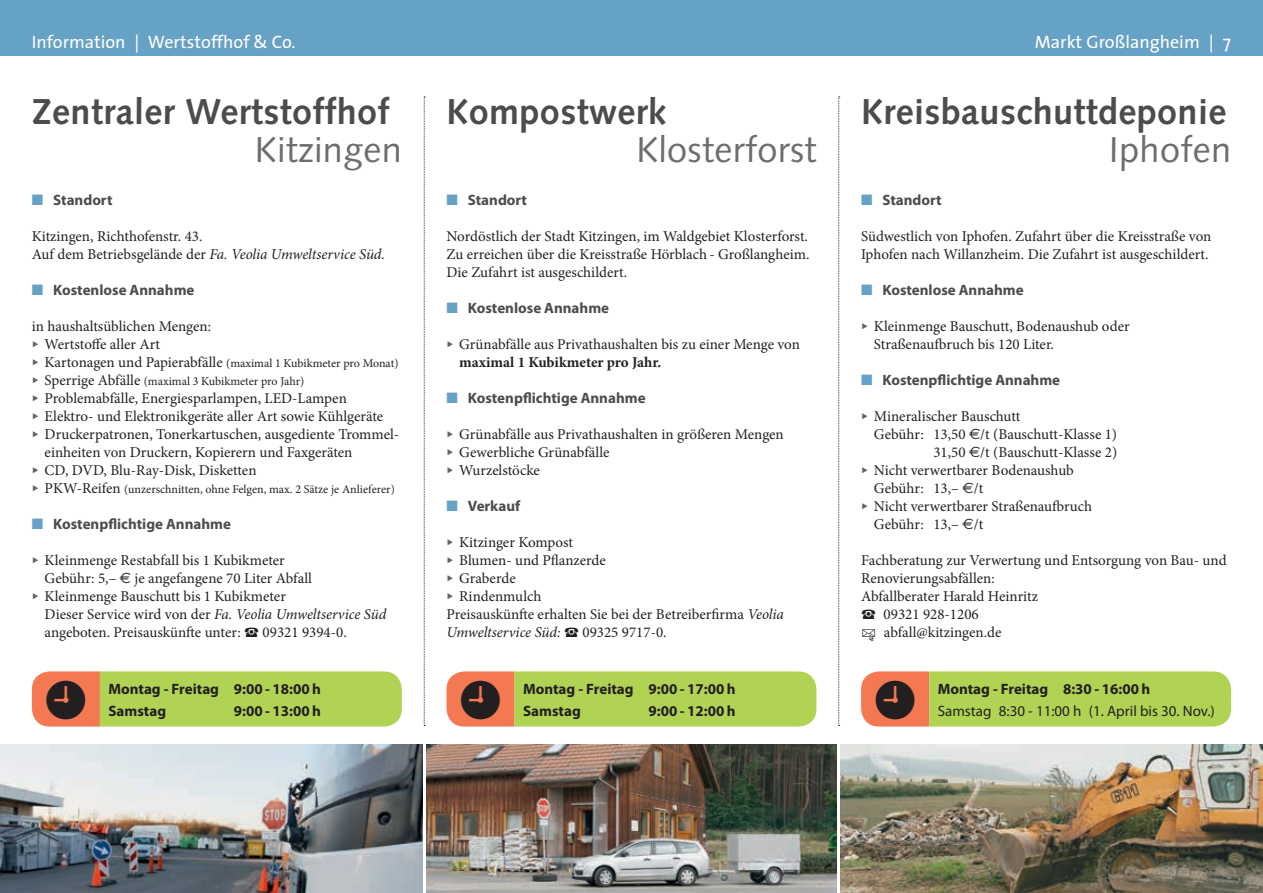
<style>
.page{position:relative;width:1263px;height:893px;background:#fff}
.page>*{position:absolute;margin:0;border:0;box-sizing:border-box;transform-origin:0 0}
.t1{font:700 36px "Syntax LT Std";letter-spacing:.01em;color:#4b4c4d}
.t2{font:36px "Syntax LT Std";letter-spacing:.01em;color:#6c6d70}
.t3{font:18px "The Sans";color:#fff}
.t4{font:15px/18px "Minion Pro";color:#231f20}
.t5{font:700 15px "Myriad Pro";color:#4b4c4d}
.t6{font:700 15px/22.2px "Myriad Pro";color:#231f20}
.t7{font:15px "Myriad Pro";color:#231f20}
.t8{font:italic 15px "Minion Pro";letter-spacing:-.005em;color:#231f20}
.t9{font:700 15px "Minion Pro";color:#231f20}
.t10{font:12px/18px "Minion Pro";color:#231f20}
.s1{color:#66a1c6}
.s2{font-style:italic}
.s3{font-size:15px}
.s4{font-family:"Euro Sans"}
.s5{font-family:"European Pi Three"}
.s6{font-family:"European Pi Three";font-style:normal}
.s7{font-style:normal}
</style>
<div class="page">
<svg style="left:424px;top:97px;width:1px;height:629px"></svg>
<svg style="left:838px;top:97px;width:2px;height:629px"></svg>
<img style="left:0;top:745px;width:422px;height:148px">
<img style="left:426px;top:745px;width:411px;height:148px">
<img style="left:841px;top:745px;width:422px;height:148px">
<div style="left:0;top:0;width:1263px;height:55px;background:#66a1c6"></div>
<svg style="left:32px;top:671px;width:370px;height:56px;background:#bec458"></svg>
<svg style="left:446px;top:671px;width:370px;height:56px;background:#bec459"></svg>
<svg style="left:861px;top:671px;width:370px;height:56px;background:#bec458"></svg>
<p class="t3" style="left:32px;top:30px;width:265px">Information | Wertstoffhof &amp; Co.</p>
<p class="t3" style="left:1035px;top:30px;width:198px">Markt Großlangheim | 7</p>
<h1 class="t1" style="left:32px;top:90px;width:359px">Zentraler Wertstoffhof</h1>
<h1 class="t2" style="left:255px;top:128px;width:148px">Kitzingen</h1>
<p class="t5" style="left:32px;top:190px;width:82px"><span class="s1">■</span> Standort</p>
<p class="t4" style="left:32px;top:227px;width:355px">Kitzingen, Richthofenstr. 43.<br>Auf dem Betriebsgelände der <span class="s2">Fa. Veolia Umweltservice Süd.</span></p>
<p class="t5" style="left:32px;top:280px;width:164px"><span class="s1">■</span> Kostenlose Annahme</p>
<p class="t4" style="left:45px;top:317px;width:168px;text-indent:-13px">in haushaltsüblichen Mengen:<br>Wertstoffe aller Art</p>
<p class="t10" style="left:45px;top:354px;width:355px"><span class="s3">Kartonagen und Papierabfälle</span> (maximal 1 Kubikmeter pro Monat)<br><span class="s3">Sperrige Abfälle</span> (maximal 3 Kubikmeter pro Jahr)</p>
<p class="t4" style="left:45px;top:389px;width:356px">Problemabfälle, Energiesparlampen, LED-Lampen Elektro- und Elektronikgeräte aller Art sowie Kühlgeräte Druckerpatronen, Tonerkartuschen, ausgediente Trommel&shy;einheiten von Druckern, Kopierern und Faxgeräten<br>CD, DVD, Blu-Ray-Disk, Disketten</p>
<p class="t10" style="left:45px;top:480px;width:352px"><span class="s3">PKW-Reifen</span> (unzerschnitten, ohne Felgen, max. 2 Sätze je Anlieferer)</p>
<p class="t5" style="left:32px;top:514px;width:201px"><span class="s1">■</span> Kostenpflichtige Annahme</p>
<p class="t4" style="left:45px;top:551px;width:343px">Kleinmenge Restabfall bis 1 Kubikmeter<br>Gebühr: 5,– <span class="s4">E</span> je angefangene 70 Liter Abfall Kleinmenge Bauschutt bis 1 Kubikmeter<br>Dieser Service wird von der <span class="s2">Fa. Veolia Umweltservice Süd </span>angeboten. Preisauskünfte unter: <span class="s5">S</span> 09321 9394-0.</p>
<p class="t6" style="left:108px;top:677px;width:214px">Montag - Freitag 9:00 - 18:00 h<br>Samstag</p>
<p class="t6" style="left:234px;top:699px;width:89px">9:00 - 13:00 h</p>
<h1 class="t1" style="left:446px;top:90px;width:221px">Kompostwerk</h1>
<h1 class="t2" style="left:636px;top:128px;width:181px">Klosterforst</h1>
<p class="t5" style="left:446px;top:190px;width:82px"><span class="s1">■</span> Standort</p>
<p class="t4" style="left:446px;top:227px;width:364px;text-align:justify">Nordöstlich der Stadt Kitzingen, im Waldgebiet Klosterforst.<br>Zu erreichen über die Kreisstraße Hörblach - Großlangheim.<br>Die Zufahrt ist ausgeschildert.</p>
<p class="t5" style="left:446px;top:298px;width:164px"><span class="s1">■</span> Kostenlose Annahme</p>
<p class="t4" style="left:459px;top:335px;width:342px">Grünabfälle aus Privathaushalten bis zu einer Menge von</p>
<p class="t9" style="left:459px;top:351px;width:204px">maximal 1 Kubikmeter pro Jahr.</p>
<p class="t5" style="left:446px;top:388px;width:201px"><span class="s1">■</span> Kostenpflichtige Annahme</p>
<p class="t4" style="left:459px;top:425px;width:326px">Grünabfälle aus Privathaushalten in größeren Mengen<br>Gewerbliche Grünabfälle<br>Wurzelstöcke</p>
<p class="t5" style="left:446px;top:496px;width:75px"><span class="s1">■</span> Verkauf</p>
<p class="t4" style="left:459px;top:533px;width:115px">Kitzinger Kompost</p>
<p class="t4" style="left:459px;top:551px;width:148px">Blumen- und Pflanzerde</p>
<p class="t4" style="left:459px;top:569px;width:58px">Graberde</p>
<p class="t4" style="left:459px;top:587px;width:84px">Rindenmulch</p>
<p class="t4" style="left:446px;top:605px;width:339px">Preisauskünfte erhalten Sie bei der Betreiberfirma <span class="s2">Veolia</span></p>
<p class="t8" style="left:446px;top:621px;width:222px">Umweltservice Süd: <span class="s6">S</span> <span class="s7">09325 9717-0.</span></p>
<p class="t6" style="left:523px;top:677px;width:214px">Montag - Freitag 9:00 - 17:00 h<br>Samstag</p>
<p class="t6" style="left:648px;top:699px;width:89px">9:00 - 12:00 h</p>
<h1 class="t1" style="left:861px;top:90px;width:367px">Kreisbauschuttdeponie</h1>
<h1 class="t2" style="left:1109px;top:128px;width:124px">Iphofen</h1>
<p class="t5" style="left:861px;top:190px;width:82px"><span class="s1">■</span> Standort</p>
<p class="t4" style="left:861px;top:227px;width:352px">Südwestlich von Iphofen. Zufahrt über die Kreisstraße von<br>Iphofen nach Willanzheim. Die Zufahrt ist ausgeschildert.</p>
<p class="t5" style="left:861px;top:280px;width:164px"><span class="s1">■</span> Kostenlose Annahme</p>
<p class="t4" style="left:874px;top:317px;width:257px">Kleinmenge Bauschutt, Bodenaushub oder<br>Straßenaufbruch bis 120 Liter.</p>
<p class="t5" style="left:861px;top:370px;width:201px"><span class="s1">■</span> Kostenpflichtige Annahme</p>
<p class="t4" style="left:874px;top:407px;width:148px">Mineralischer Bauschutt</p>
<p class="t4" style="left:874px;top:425px;width:245px">Gebühr: 13,50 <span class="s4">€</span>/t (Bauschutt-Klasse 1)</p>
<p class="t4" style="left:933px;top:443px;width:185px">31,50 <span class="s4">€</span>/t (Bauschutt-Klasse 2)</p>
<p class="t4" style="left:874px;top:461px;width:201px">Nicht verwertbarer Bodenaushub</p>
<p class="t4" style="left:874px;top:479px;width:111px">Gebühr: 13,– <span class="s4">€</span>/t</p>
<p class="t4" style="left:874px;top:497px;width:220px">Nicht verwertbarer Straßenaufbruch</p>
<p class="t4" style="left:874px;top:515px;width:111px">Gebühr: 13,– <span class="s4">€</span>/t</p>
<p class="t4" style="left:861px;top:551px;width:367px">Fachberatung zur Verwertung und Entsorgung von Bau- und<br>Renovierungsabfällen:<br>Abfallberater Harald Heinritz<br><span class="s5">S</span> 09321 928-1206</p>
<p class="t4" style="left:861px;top:623px;width:142px">● abfall@kitzingen.de</p>
<p class="t6" style="left:938px;top:677px;width:214px">Montag - Freitag 8:30 - 16:00 h</p>
<p class="t7" style="left:938px;top:701px;width:279px">Samstag 8:30 - 11:00 h (1. April bis 30. Nov.)</p>
</div>
